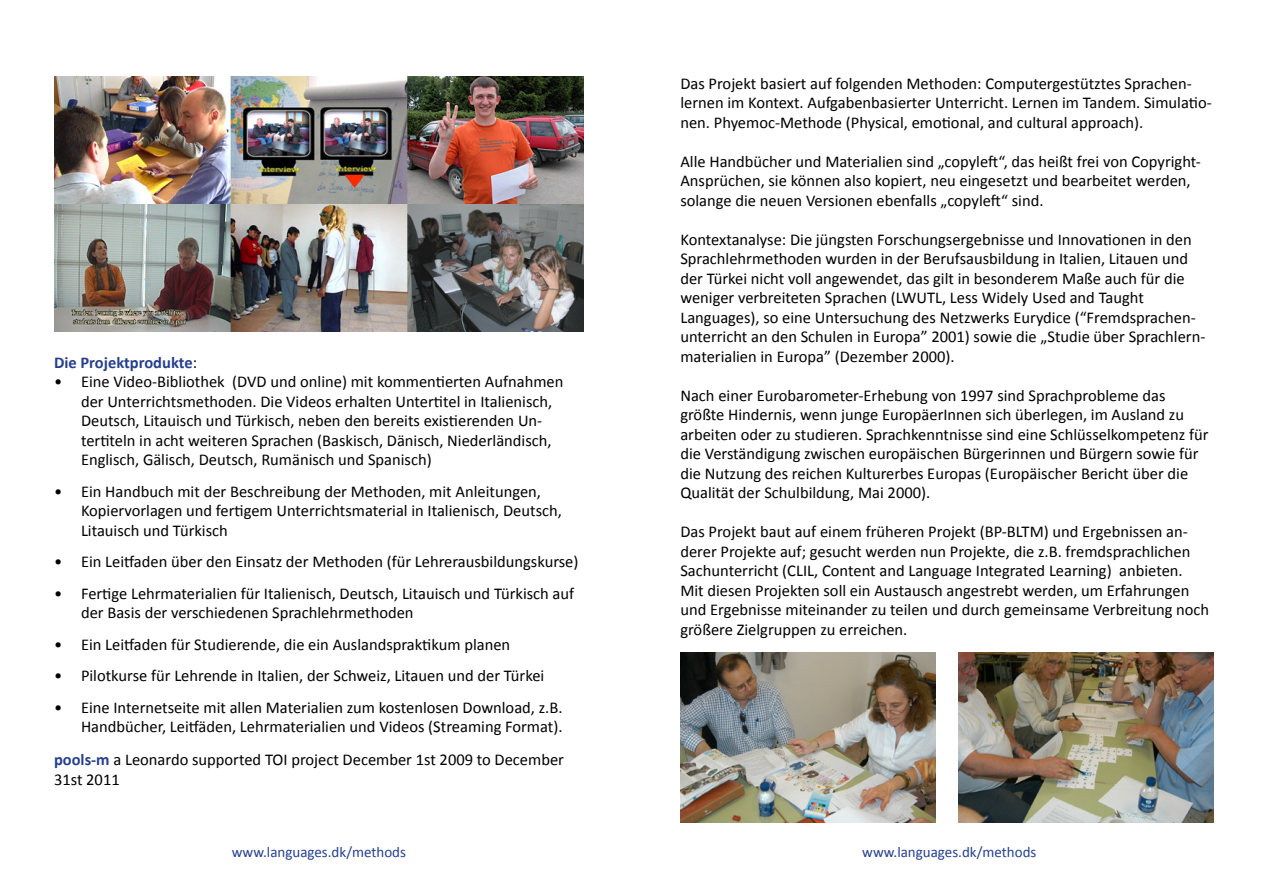
<style>
.page{position:relative;width:1263px;height:893px;background:#fff}
.page>*{position:absolute;margin:0;border:0;box-sizing:border-box;transform-origin:0 0}
.t1{font:16.5px/19.5px "Calibri";color:#000}
.t2{font:700 16.5px "Calibri";color:#253f8e}
.t3{font:15px "Calibri";color:#253f8e}
.s1{font-weight:400;color:#000}
.s2{font-weight:700;color:#253f8e}
</style>
<div class="page">
<img style="left:54px;top:77px;width:529px;height:254px">
<img style="left:680px;top:652px;width:255px;height:170px">
<img style="left:958px;top:652px;width:255px;height:170px">
<p class="t2" style="left:54px;top:352px;width:145px">Die Projektprodukte<span class="s1">:</span></p>
<p class="t1" style="left:81px;top:371px;width:484px;text-indent:-27px">• Eine Video-Bibliothek (DVD und online) mit kommentierten Aufnahmen der Unterrichtsmethoden. Die Videos erhalten Untertitel in Italienisch, Deutsch, Litauisch und Türkisch, neben den bereits existierenden Un&shy;tertiteln in acht weiteren Sprachen (Baskisch, Dänisch, Niederländisch, Englisch, Gälisch, Deutsch, Rumänisch und Spanisch)</p>
<p class="t1" style="left:81px;top:481px;width:482px;text-indent:-27px">• Ein Handbuch mit der Beschreibung der Methoden, mit Anleitungen,<br>Kopiervorlagen und fertigem Unterrichtsmaterial in Italienisch, Deutsch,<br>Litauisch und Türkisch</p>
<p class="t1" style="left:54px;top:551px;width:526px">• Ein Leitfaden über den Einsatz der Methoden (für Lehrerausbildungskurse)</p>
<p class="t1" style="left:81px;top:583px;width:495px;text-indent:-27px">• Fertige Lehrmaterialien für Italienisch, Deutsch, Litauisch und Türkisch auf der Basis der verschiedenen Sprachlehrmethoden</p>
<p class="t1" style="left:54px;top:634px;width:458px">• Ein Leitfaden für Studierende, die ein Auslandspraktikum planen</p>
<p class="t1" style="left:54px;top:665px;width:492px">• Pilotkurse für Lehrende in Italien, der Schweiz, Litauen und der Türkei</p>
<p class="t1" style="left:54px;top:697px;width:510px;text-align:right">• Eine Internetseite mit allen Materialien zum kostenlosen Download, z.B.<br>Handbücher, Leitfäden, Lehrmaterialien und Videos (Streaming Format).</p>
<p class="t1" style="left:54px;top:749px;width:511px"><span class="s2">pools-m</span> a Leonardo supported TOI project December 1st 2009 to December<br>31st 2011</p>
<p class="t1" style="left:680px;top:73px;width:533px">Das Projekt basiert auf folgenden Methoden: Computergestütztes Sprachen&shy;lernen im Kontext. Aufgabenbasierter Unterricht. Lernen im Tandem. Simulatio&shy;nen. Phyemoc-Methode (Physical, emotional, and cultural approach).</p>
<p class="t1" style="left:680px;top:151px;width:522px">Alle Handbücher und Materialien sind „copyleft“, das heißt frei von Copyright-<br>Ansprüchen, sie können also kopiert, neu eingesetzt und bearbeitet werden, solange die neuen Versionen ebenfalls „copyleft“ sind.</p>
<p class="t1" style="left:680px;top:229px;width:513px">Kontextanalyse: Die jüngsten Forschungsergebnisse und Innovationen in den Sprachlehrmethoden wurden in der Berufsausbildung in Italien, Litauen und der Türkei nicht voll angewendet, das gilt in besonderem Maße auch für die weniger verbreiteten Sprachen (LWUTL, Less Widely Used and Taught</p>
<p class="t1" style="left:680px;top:307px;width:526px">Languages), so eine Untersuchung des Netzwerks Eurydice (“Fremdsprachen&shy;unterricht an den Schulen in Europa” 2001) sowie die „Studie über Sprachlern&shy;materialien in Europa” (Dezember 2000).</p>
<p class="t1" style="left:680px;top:385px;width:530px">Nach einer Eurobarometer-Erhebung von 1997 sind Sprachprobleme das größte Hindernis, wenn junge EuropäerInnen sich überlegen, im Ausland zu arbeiten oder zu studieren. Sprachkenntnisse sind eine Schlüsselkompetenz für die Verständigung zwischen europäischen Bürgerinnen und Bürgern sowie für die Nutzung des reichen Kulturerbes Europas (Europäischer Bericht über die Qualität der Schulbildung, Mai 2000).</p>
<p class="t1" style="left:680px;top:521px;width:530px">Das Projekt baut auf einem früheren Projekt (BP-BLTM) und Ergebnissen an&shy;derer Projekte auf; gesucht werden nun Projekte, die z.B. fremdsprachlichen Sachunterricht (CLIL, Content and Language Integrated Learning) anbieten.<br>Mit diesen Projekten soll ein Austausch angestrebt werden, um Erfahrungen und Ergebnisse miteinander zu teilen und durch gemeinsame Verbreitung noch größere Zielgruppen zu erreichen.</p>
<p class="t3" style="left:232px;top:842px;width:176px">www.languages.dk/methods</p>
<p class="t3" style="left:862px;top:842px;width:176px">www.languages.dk/methods</p>
</div>
